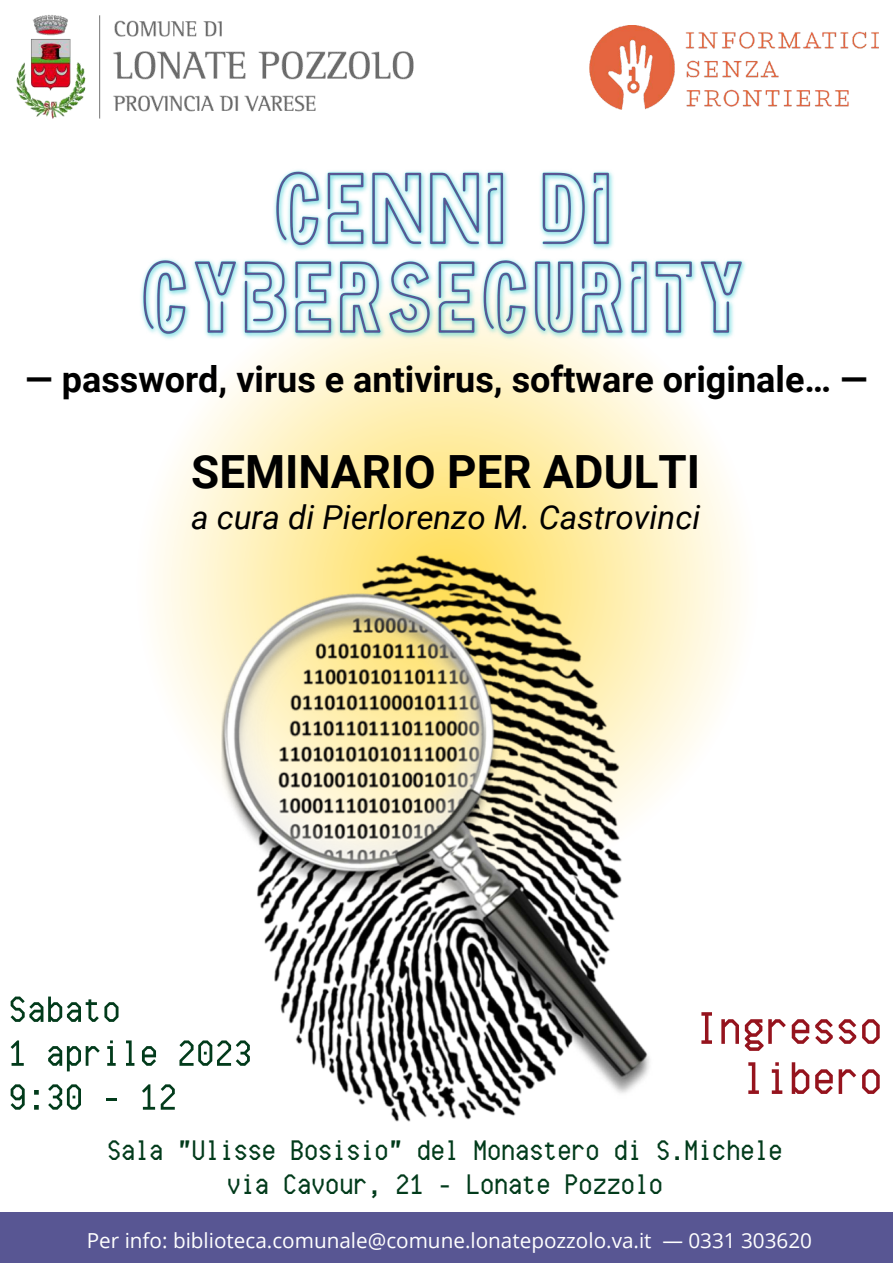
<style>
.page{position:relative;width:893px;height:1263px;background:#fff}
.page>*{position:absolute;margin:0;border:0;box-sizing:border-box;transform-origin:0 0}
.t1{font:75px "Computer says no";color:#95131d}
.t2{font:60px/43.9px "Computer says no";color:#023b1b}
.t3{font:46.5px/34.3px "Computer says no";letter-spacing:-.01em;color:#023b1b;text-align:center}
.t4{font:700 45.75px "Roboto";color:#000}
.t5{font:700 36px "Roboto";color:#000}
.t6{font:italic 33px "Roboto";color:#000}
.t7{font:20.7px "Open Sans";color:#fff}
</style>
<div class="page">
<svg style="left:108px;top:245px;width:677px;height:678px"></svg>
<div style="left:0;top:1212px;width:893px;height:51px;background:#585693"></div>
<img style="left:16px;top:15px;width:398px;height:104px">
<img style="left:589px;top:25px;width:289px;height:85px">
<img style="left:221px;top:540px;width:452px;height:582px">
<img style="left:141px;top:170px;width:605px;height:189px">
<p class="t5" style="left:25px;top:359px;width:843px">— password, virus e antivirus, software originale… —</p>
<p class="t4" style="left:191px;top:445px;width:510px">SEMINARIO PER ADULTI</p>
<p class="t6" style="left:191px;top:498px;width:510px">a cura di Pierlorenzo M. Castrovinci</p>
<p class="t2" style="left:11px;top:979px;width:245px">Sabato<br>1 aprile 2023<br>9:30 - 12</p>
<p class="t3" style="left:109px;top:1127px;width:677px">Sala "Ulisse Bosisio" del Monastero di S.Michele via Cavour, 21 - Lonate Pozzolo</p>
<p class="t7" style="left:87px;top:1226px;width:727px">Per info: biblioteca.comunale@comune.lonatepozzolo.va.it — 0331 303620</p>
<h1 class="t1" style="left:698px;top:974px;width:189px">Ingresso</h1>
<h1 class="t1" style="left:745px;top:1024px;width:142px">libero</h1>
</div>
